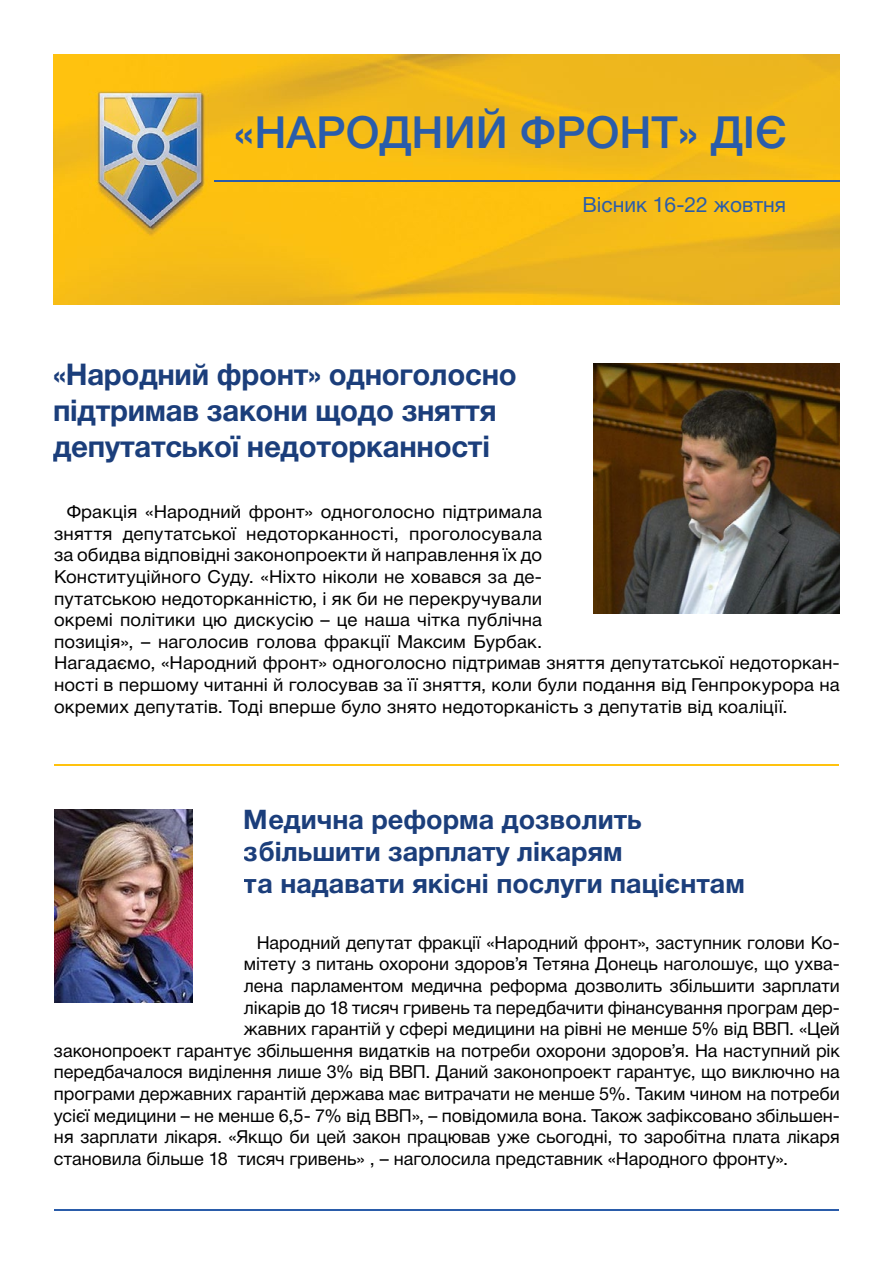
<style>
.page{position:relative;width:893px;height:1263px;background:#fff}
.page>*{position:absolute;margin:0;border:0;box-sizing:border-box;transform-origin:0 0}
.t1{font:44.4px "Helvetica 6 Medium";color:#2a5caa}
.t2{font:30px/36px "Helvetica 7 Bold";letter-spacing:-.01em;color:#1b3e7b}
.t3{font:27px/32.4px "Helvetica 7 Bold";color:#1b3e7b}
.t4{font:21px "Helvetica 5 Normal";color:#2a5caa}
.t5{font:18px/21.6px "Helvetica 5 Normal";color:#000}
</style>
<div class="page">
<img style="left:53px;top:54px;width:787px;height:250px">
<hr style="left:215px;top:180px;width:625px;height:2px;background:#2a5caa">
<hr style="left:54px;top:1209px;width:785px;height:1px;background:#2a5caa">
<img style="left:54px;top:809px;width:139px;height:193px">
<hr style="left:54px;top:765px;width:785px;height:1px;background:#ffc20e">
<img style="left:593px;top:364px;width:247px;height:250px">
<h1 class="t1" style="left:234px;top:108px;width:555px">«НАРОДНИЙ ФРОНТ» ДІЄ</h1>
<h2 class="t2" style="left:53px;top:357px;width:465px">«Народний фронт» одноголосно підтримав закони щодо зняття депутатської недоторканності</h2>
<p class="t4" style="left:583px;top:193px;width:205px">Вісник 16-22 жовтня</p>
<p class="t5" style="left:54px;top:501px;width:787px;text-indent:13px">Фракція «Народний фронт» одноголосно підтримала<br>зняття депутатської недоторканності, проголосувала<br>за обидва відповідні законопроекти й направлення їх до<br>Конституційного Суду. «Ніхто ніколи не ховався за де-<br>путатською недоторканністю, і як би не перекручували<br>окремі політики цю дискусію – це наша чітка публічна<br>позиція», – наголосив голова фракції Максим Бурбак.<br>Нагадаємо, «Народний фронт» одноголосно підтримав зняття депутатської недоторкан&shy;ності в першому читанні й голосував за її зняття, коли були подання від Генпрокурора на окремих депутатів. Тоді вперше було знято недоторканість з депутатів від коаліції.</p>
<h3 class="t3" style="left:244px;top:803px;width:502px">Медична реформа дозволить збільшити зарплату лікарям<br>та надавати якісні послуги пацієнтам</h3>
<p class="t5" style="left:257px;top:932px;width:585px">Народний депутат фракції «Народний фронт», заступник голови Ко-</p>
<p class="t5" style="left:244px;top:953px;width:597px">мітету з питань охорони здоров’я Тетяна Донець наголошує, що ухва-</p>
<p class="t5" style="left:244px;top:975px;width:597px">лена парламентом медична реформа дозволить збільшити зарплати</p>
<p class="t5" style="left:244px;top:996px;width:597px">лікарів до 18 тисяч гривень та передбачити фінансування програм дер-</p>
<p class="t5" style="left:244px;top:1018px;width:597px">жавних гарантій у сфері медицини на рівні не менше 5% від ВВП. «Цей</p>
<p class="t5" style="left:54px;top:1040px;width:787px">законопроект гарантує збільшення видатків на потреби охорони здоров’я. На наступний рік</p>
<p class="t5" style="left:54px;top:1061px;width:787px">передбачалося виділення лише 3% від ВВП. Даний законопроект гарантує, що виключно на</p>
<p class="t5" style="left:54px;top:1083px;width:787px">програми державних гарантій держава має витрачати не менше 5%. Таким чином на потреби</p>
<p class="t5" style="left:54px;top:1104px;width:787px">усієї медицини – не менше 6,5- 7% від ВВП», – повідомила вона. Також зафіксовано збільшен-</p>
<p class="t5" style="left:54px;top:1126px;width:787px">ня зарплати лікаря. «Якщо би цей закон працював уже сьогодні, то заробітна плата лікаря</p>
<p class="t5" style="left:54px;top:1148px;width:736px">становила більше 18 тисяч гривень» , – наголосила представник «Народного фронту».</p>
</div>
